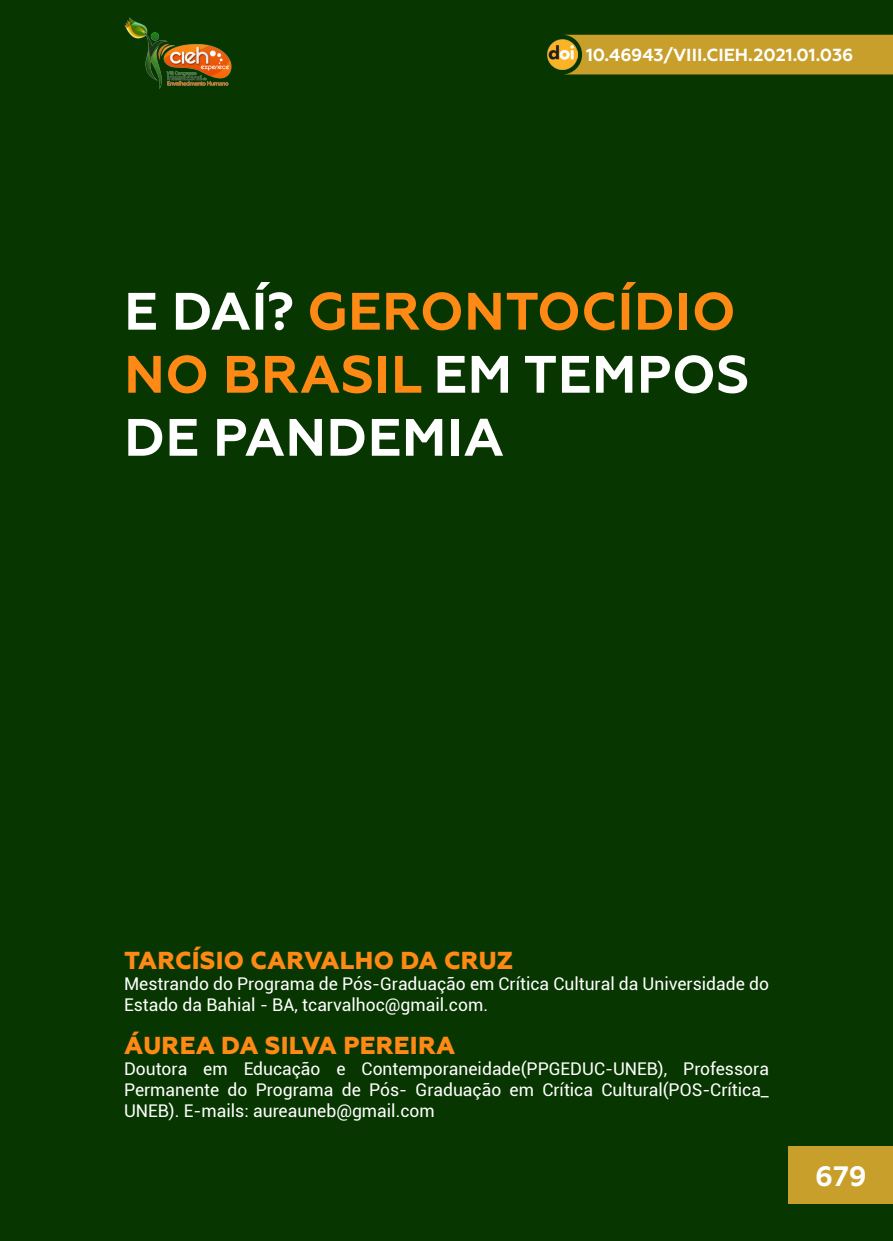
<style>
.page{position:relative;width:893px;height:1241px;background:#fff}
.page>*{position:absolute;margin:0;border:0;box-sizing:border-box;transform-origin:0 0}
._0_TÍTULO{font:700 52.5px/63px "Geometria";letter-spacing:.01em;color:#fff}
.t1{font:700 28px "Geometria";color:#fff}
._2_AUTOR{font:800 24.5px "Geometria";letter-spacing:.01em;color:#ff8915}
._3_TITULACAO{font:17.5px/21px "Roboto";color:#fff}
._16_DOI{font:700 17.5px "Geometria";color:#fff}
.s1{color:#ff8915}
</style>
<div class="page">
<div style="left:0;top:0;width:893px;height:1240px;background:#083600"></div>
<div style="left:562px;top:35px;width:331px;height:39px;background:#c89f2b"></div>
<img style="left:547px;top:40px;width:30px;height:29px">
<div style="left:789px;top:1145px;width:104px;height:58px;background:#c89f2b"></div>
<img style="left:124px;top:17px;width:108px;height:72px">
<p class="_16_DOI" style="left:586px;top:45px;width:269px">10.46943/VIII.CIEH.2021.01.036</p>
<p class="_0_TÍTULO" style="left:124px;top:280px;width:627px">E DAÍ? <span class="s1">GERONTOCÍDIO<br>NO BRASIL</span> EM TEMPOS<br>DE PANDEMIA</p>
<p class="_2_AUTOR" style="left:124px;top:945px;width:390px">TARCÍSIO CARVALHO DA CRUZ</p>
<p class="_3_TITULACAO" style="left:124px;top:972px;width:646px">Mestrando do Programa de Pós-Graduação em Crítica Cultural da Universidade do<br>Estado da Bahial - BA, tcarvalhoc@gmail.com.</p>
<p class="_2_AUTOR" style="left:124px;top:1030px;width:333px">ÁUREA DA SILVA PEREIRA</p>
<p class="_3_TITULACAO" style="left:124px;top:1057px;width:646px;text-align:justify">Doutora em Educação e Contemporaneidade(PPGEDUC-UNEB), Professora Permanente do Programa de Pós- Graduação em Crítica Cultural(POS-Crítica_ UNEB). E-mails: aureauneb@gmail.com</p>
<p class="t1" style="left:815px;top:1158px;width:53px">679</p>
</div>
